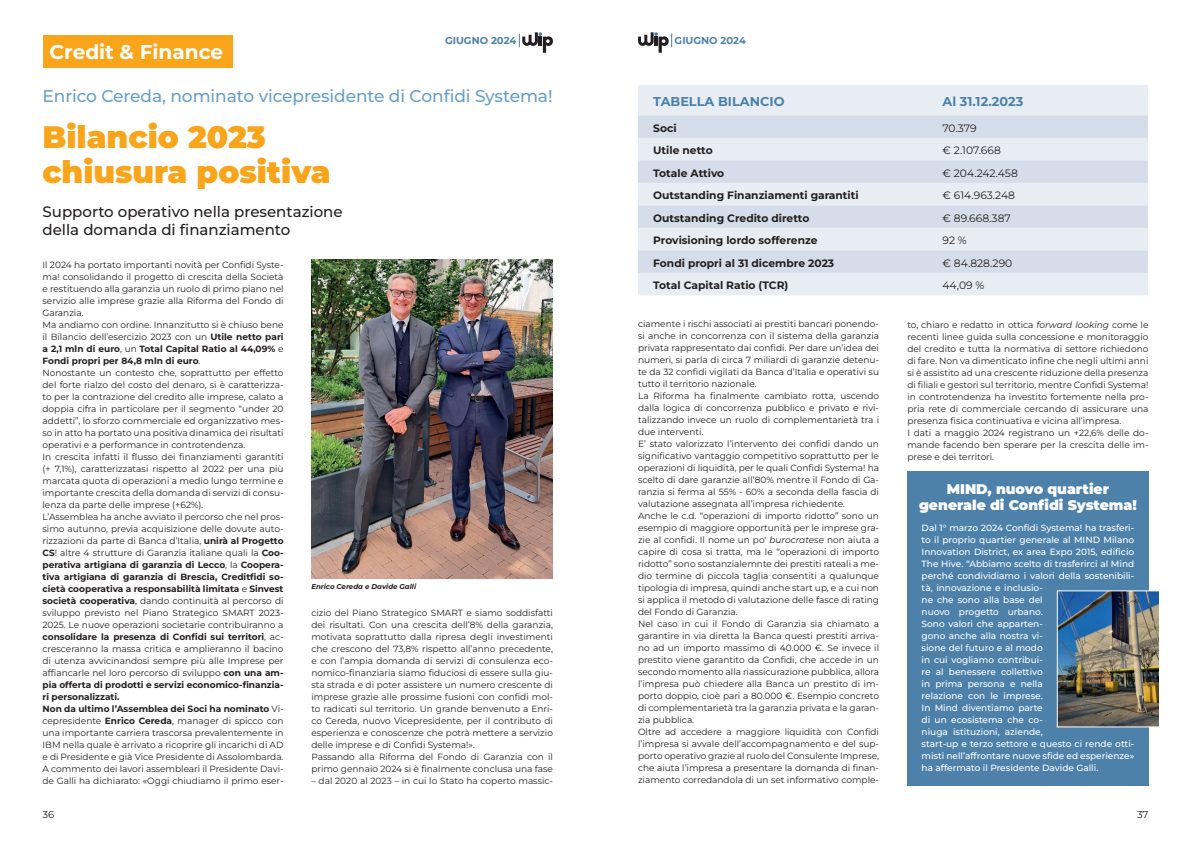
<style>
.page{position:relative;width:1191px;height:842px;background:#fff}
.page>*{position:absolute;margin:0;border:0;box-sizing:border-box;transform-origin:0 0}
.t1{font:900 31px/35px "Montserrat";color:#f9a51b}
.t2{font:700 20px "Montserrat";color:#fff}
.t3{font:500 17px "Montserrat";letter-spacing:-.005em;color:#69a0c8}
.t4{font:500 15px/18px "Montserrat";color:#231f20}
.t5{font:900 14px/16px "Montserrat";color:#fff;text-align:center}
.t6{font:700 12.8px "Montserrat";color:#4d81aa}
.t7{font:700 10.7px "Montserrat";color:#231f20}
.t8{font:10.7px "Montserrat";color:#231f20}
.t9{font:700 10px "Montserrat";color:#4d81aa}
.t10{font:10px "Montserrat";color:#231f20}
.t11{font:9px/12px "Montserrat";color:#231f20}
.t12{font:500 9px/12px "Montserrat";color:#fff}
.t13{font:italic 700 7px "Montserrat";color:#231f20}
.s1{font-weight:700}
.s2{font-style:italic}
</style>
<div class="page">
<svg style="left:519px;top:32px;width:34px;height:21px"></svg>
<svg style="left:638px;top:32px;width:34px;height:21px"></svg>
<div style="left:43px;top:35px;width:189px;height:33px;background:#f9a51b"></div>
<div style="left:638px;top:85px;width:509px;height:210px;background:#e8edf3"></div>
<svg style="left:638px;top:115px;width:509px;height:158px;background:#dde4ed"></svg>
<img style="left:311px;top:259px;width:242px;height:319px">
<div style="left:907px;top:471px;width:241px;height:314px;background:#4d81aa"></div>
<img style="left:1056px;top:590px;width:103px;height:137px">
<h2 class="t2" style="left:50px;top:39px;width:175px">Credit &amp; Finance</h2>
<p class="t9" style="left:445px;top:34px;width:73px">GIUGNO 2024</p>
<p class="t9" style="left:674px;top:34px;width:73px">GIUGNO 2024</p>
<h3 class="t3" style="left:43px;top:84px;width:511px">Enrico Cereda, nominato vicepresidente di Confidi Systema!</h3>
<h1 class="t1" style="left:43px;top:119px;width:289px">Bilancio 2023 chiusura positiva</h1>
<h3 class="t4" style="left:43px;top:203px;width:301px">Supporto operativo nella presentazione della domanda di finanziamento</h3>
<p class="t11" style="left:43px;top:259px;width:242px">Il 2024 ha portato importanti novità per Confidi Syste&shy;ma! consolidando il progetto di crescita della Società e restituendo alla garanzia un ruolo di primo piano nel servizio alle imprese grazie alla Riforma del Fondo di Garanzia.<br>Ma andiamo con ordine. Innanzitutto si è chiuso bene il Bilancio dell’esercizio 2023 con un <span class="s1">Utile netto pari a 2,1 mln di euro</span>, un <span class="s1">Total Capital Ratio al 44,09%</span> e <span class="s1">Fondi propri per 84,8 mln di euro</span>.<br>Nonostante un contesto che, soprattutto per effetto del forte rialzo del costo del denaro, si è caratterizza&shy;to per la contrazione del credito alle imprese, calato a doppia cifra in particolare per il segmento “under 20 addetti”, lo sforzo commerciale ed organizzativo mes&shy;so in atto ha portato una positiva dinamica dei risultati operativi e a performance in controtendenza.<br>In crescita infatti il flusso dei finanziamenti garantiti (+ 7,1%), caratterizzatasi rispetto al 2022 per una più marcata quota di operazioni a medio lungo termine e importante crescita della domanda di servizi di consu&shy;lenza da parte delle imprese (+62%).<br>L’Assemblea ha anche avviato il percorso che nel pros&shy;simo autunno, previa acquisizione delle dovute auto&shy;rizzazioni da parte di Banca d’Italia, <span class="s1">unirà al Progetto CS</span>! altre 4 strutture di Garanzia italiane quali la <span class="s1">Coo&shy;perativa artigiana di garanzia di Lecco</span>, la <span class="s1">Coopera&shy;tiva artigiana di garanzia di Brescia, Creditfidi so&shy;cietà cooperativa a responsabilità limitata</span> e <span class="s1">Sinvest società cooperativa</span>, dando continuità al percorso di sviluppo previsto nel Piano Strategico SMART 2023- 2025. Le nuove operazioni societarie contribuiranno a <span class="s1">consolidare la presenza di Confidi sui territori</span>, ac&shy;cresceranno la massa critica e amplieranno il bacino di utenza avvicinandosi sempre più alle Imprese per affiancarle nel loro percorso di sviluppo <span class="s1">con una am&shy;pia offerta di prodotti e servizi economico-finanzia&shy;ri personalizzati.<br>Non da ultimo l’Assemblea dei Soci ha nominato</span> Vi&shy;cepresidente <span class="s1">Enrico Cereda</span>, manager di spicco con una importante carriera trascorsa prevalentemente in IBM nella quale è arrivato a ricoprire gli incarichi di AD e di Presidente e già Vice Presidente di Assolombarda.<br>A commento dei lavori assembleari il Presidente Davi&shy;de Galli ha dichiarato: «Oggi chiudiamo il primo eser-</p>
<p class="t13" style="left:311px;top:582px;width:106px">Enrico Cereda e Davide Galli</p>
<p class="t11" style="left:311px;top:606px;width:243px">cizio del Piano Strategico SMART e siamo soddisfatti dei risultati. Con una crescita dell’8% della garanzia, motivata soprattutto dalla ripresa degli investimenti che crescono del 73,8% rispetto all’anno precedente, e con l’ampia domanda di servizi di consulenza eco&shy;nomico-finanziaria siamo fiduciosi di essere sulla giu&shy;sta strada e di poter assistere un numero crescente di imprese grazie alle prossime fusioni con confidi mol&shy;to radicati sul territorio. Un grande benvenuto a Enri&shy;co Cereda, nuovo Vicepresidente, per il contributo di esperienza e conoscenze che potrà mettere a servizio delle imprese e di Confidi Systema!».<br>Passando alla Riforma del Fondo di Garanzia con il primo gennaio 2024 si è finalmente conclusa una fase</p>
<p class="t11" style="left:311px;top:774px;width:243px">– dal 2020 al 2023 – in cui lo Stato ha coperto massic-</p>
<h3 class="t6" style="left:653px;top:93px;width:133px">TABELLA BILANCIO</h3>
<h3 class="t6" style="left:942px;top:93px;width:82px">Al 31.12.2023</h3>
<p class="t7" style="left:653px;top:121px;width:25px">Soci</p>
<p class="t8" style="left:942px;top:121px;width:36px">70.379</p>
<p class="t7" style="left:653px;top:143px;width:61px">Utile netto</p>
<p class="t8" style="left:942px;top:143px;width:60px">€ 2.107.668</p>
<p class="t7" style="left:653px;top:166px;width:73px">Totale Attivo</p>
<p class="t8" style="left:942px;top:166px;width:77px">€ 204.242.458</p>
<p class="t7" style="left:653px;top:188px;width:207px">Outstanding Finanziamenti garantiti</p>
<p class="t8" style="left:942px;top:188px;width:74px">€ 614.963.248</p>
<p class="t7" style="left:653px;top:211px;width:158px">Outstanding Credito diretto</p>
<p class="t8" style="left:942px;top:211px;width:70px">€ 89.668.387</p>
<p class="t7" style="left:653px;top:233px;width:166px">Provisioning lordo sofferenze</p>
<p class="t8" style="left:942px;top:233px;width:26px">92 %</p>
<p class="t7" style="left:653px;top:256px;width:183px">Fondi propri al 31 dicembre 2023</p>
<p class="t8" style="left:942px;top:256px;width:71px">€ 84.828.290</p>
<p class="t7" style="left:653px;top:278px;width:137px">Total Capital Ratio (TCR)</p>
<p class="t8" style="left:942px;top:278px;width:43px">44,09 %</p>
<p class="t11" style="left:638px;top:318px;width:242px">ciamente i rischi associati ai prestiti bancari ponendo&shy;si anche in concorrenza con il sistema della garanzia privata rappresentato dai confidi. Per dare un’idea dei numeri, si parla di circa 7 miliardi di garanzie detenu&shy;te da 32 confidi vigilati da Banca d’Italia e operativi su tutto il territorio nazionale.<br>La Riforma ha finalmente cambiato rotta, uscendo dalla logica di concorrenza pubblico e privato e rivi&shy;talizzando invece un ruolo di complementarietà tra i due interventi.<br>E’ stato valorizzato l’intervento dei confidi dando un significativo vantaggio competitivo soprattutto per le operazioni di liquidità, per le quali Confidi Systema! ha scelto di dare garanzie all’80% mentre il Fondo di Ga&shy;ranzia si ferma al 55% - 60% a seconda della fascia di valutazione assegnata all’impresa richiedente.<br>Anche le c.d. “operazioni di importo ridotto” sono un esempio di maggiore opportunità per le imprese gra&shy;zie al confidi. Il nome un po' <span class="s2">burocratese</span> non aiuta a capire di cosa si tratta, ma le “operazioni di importo ridotto” sono sostanzialemnte dei prestiti rateali a me&shy;dio termine di piccola taglia consentiti a qualunque tipologia di impresa, quindi anche start up, e a cui non si applica il metodo di valutazione delle fasce di rating del Fondo di Garanzia.<br>Nel caso in cui il Fondo di Garanzia sia chiamato a garantire in via diretta la Banca questi prestiti arriva&shy;no ad un importo massimo di 40.000 €. Se invece il prestito viene garantito da Confidi, che accede in un secondo momento alla riassicurazione pubblica, allora l’impresa può chiedere alla Banca un prestito di im&shy;porto doppio, cioè pari a 80.000 €. Esempio concreto di complementarietà tra la garanzia privata e la garan&shy;zia pubblica.<br>Oltre ad accedere a maggiore liquidità con Confidi l’impresa si avvale dell’accompagnamento e del sup&shy;porto operativo grazie al ruolo del Consulente Imprese, che aiuta l’impresa a presentare la domanda di finan&shy;ziamento corredandola di un set informativo comple-</p>
<p class="t11" style="left:907px;top:318px;width:242px">to, chiaro e redatto in ottica <span class="s2">forward looking</span> come le recenti linee guida sulla concessione e monitoraggio del credito e tutta la normativa di settore richiedono di fare. Non va dimenticato infine che negli ultimi anni si è assistito ad una crescente riduzione della presenza di filiali e gestori sul territorio, mentre Confidi Systema! in controtendenza ha investito fortemente nella pro&shy;pria rete di commerciale cercando di assicurare una presenza fisica continuativa e vicina all’impresa.<br>I dati a maggio 2024 registrano un +22,6% delle do&shy;mande facendo ben sperare per la crescita delle im&shy;prese e dei territori.</p>
<h3 class="t5" style="left:919px;top:480px;width:219px">MIND, nuovo quartier generale di Confidi Systema!</h3>
<p class="t12" style="left:921px;top:522px;width:214px">Dal 1° marzo 2024 Confidi Systema! ha trasferi&shy;to il proprio quartier generale al MIND Milano Innovation District, ex area Expo 2015, edificio The Hive. “Abbiamo scelto di trasferirci al Mind perché condividiamo i valori della sostenibili&shy;tà, innovazione e inclusio-<br>ne che sono alla base del<br>nuovo progetto urbano.<br>Sono valori che apparten-<br>gono anche alla nostra vi-<br>sione del futuro e al modo<br>in cui vogliamo contribui-<br>re al benessere collettivo<br>in prima persona e nella<br>relazione con le imprese.<br>In Mind diventiamo parte<br>di un ecosistema che co-<br>niuga istituzioni, aziende,<br>start-up e terzo settore e questo ci rende otti&shy;misti nell’affrontare nuove sfide ed esperienze» ha affermato il Presidente Davide Galli.</p>
<p class="t10" style="left:43px;top:808px;width:13px">36</p>
<p class="t10" style="left:1137px;top:808px;width:13px">37</p>
</div>
